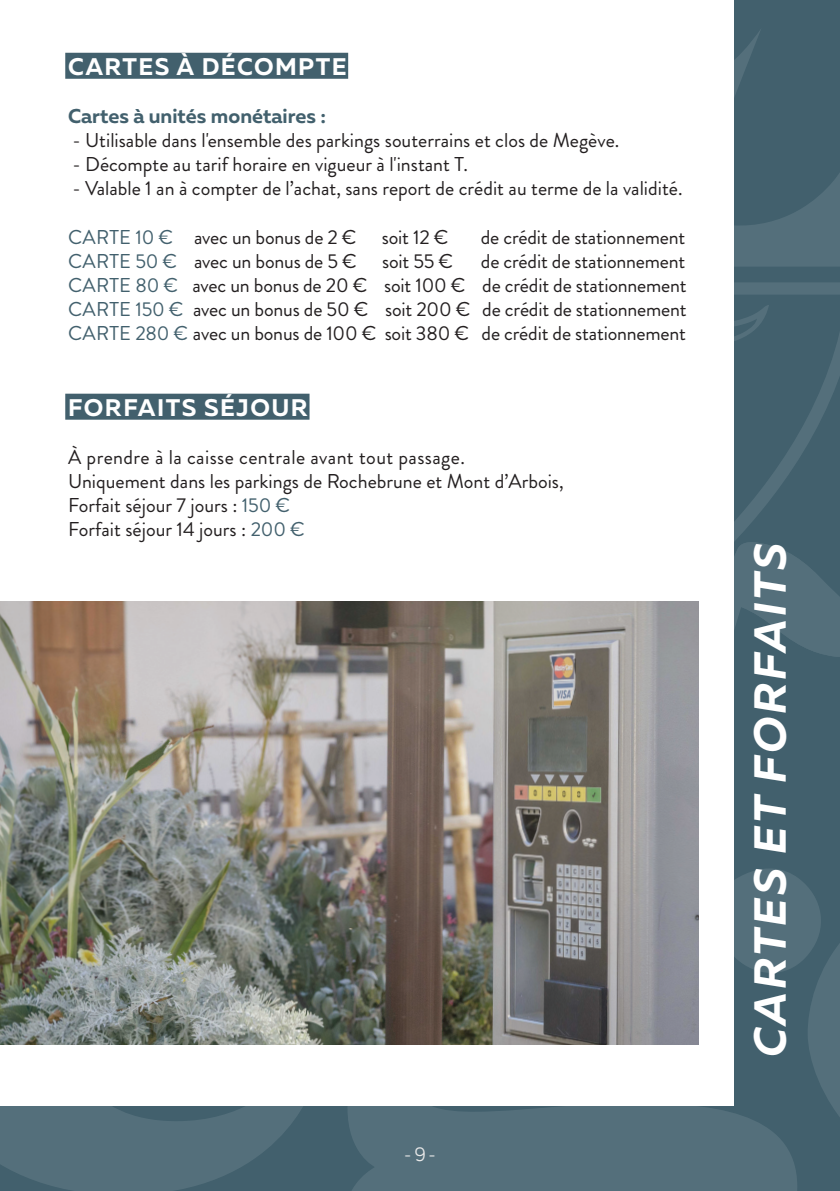
<style>
.page{position:relative;width:840px;height:1191px;background:#fff}
.page>*{position:absolute;margin:0;border:0;box-sizing:border-box;transform-origin:0 0}
.t1{font:italic 700 44.8px "Muller";letter-spacing:.06em;color:#fff}
.t2{font:700 24px "Muller";letter-spacing:.06em;color:#fff}
.t3{font:20px/24px "Brandon Grotesque";color:#231f20;text-align:justify}
.t4{font:700 20px "Muller";color:#42606d}
.t5{font:20px "Bariol";color:#e9e9e9}
.s1{color:#42606d}
</style>
<div class="page">
<div style="left:0;top:0;width:839px;height:1191px;background:#42606d"></div>
<svg style="left:732px;top:0;width:28px;height:169px"></svg>
<svg style="left:732px;top:295px;width:107px;height:207px"></svg>
<svg style="left:732px;top:169px;width:107px;height:126px;fill:#546f7b"></svg>
<svg style="left:732px;top:545px;width:107px;height:115px"></svg>
<svg style="left:0;top:1106px;width:303px;height:85px;fill:#546f7b"></svg>
<svg style="left:821px;top:945px;width:18px;height:170px"></svg>
<svg style="left:348px;top:855px;width:473px;height:336px;fill:#546f7b"></svg>
<svg style="left:732px;top:305px;width:36px;height:293px"></svg>
<div style="left:0;top:0;width:732px;height:1106px;background:#fff"></div>
<div style="left:65px;top:53px;width:283px;height:26px;background:#42606d"></div>
<div style="left:65px;top:394px;width:244px;height:26px;background:#42606d"></div>
<img style="left:0;top:601px;width:698px;height:444px">
<p class="t2" style="left:68px;top:52px;width:280px">CARTES À DÉCOMPTE</p>
<p class="t4" style="left:68px;top:104px;width:259px">Cartes à unités monétaires :</p>
<p class="t3" style="left:72px;top:129px;width:548px">- Utilisable dans l'ensemble des parkings souterrains et clos de Megève.</p>
<p class="t3" style="left:72px;top:153px;width:396px">- Décompte au tarif horaire en vigueur à l'instant T.</p>
<p class="t3" style="left:72px;top:177px;width:611px">- Valable 1 an à compter de l’achat, sans report de crédit au terme de la validité.</p>
<p class="t3" style="left:68px;top:225px;width:290px"><span class="s1">CARTE 10 €</span> avec un bonus de 2 €</p>
<p class="t3" style="left:381px;top:225px;width:68px">soit 12 €</p>
<p class="t3" style="left:480px;top:225px;width:206px">de crédit de stationnement</p>
<p class="t3" style="left:68px;top:249px;width:290px"><span class="s1">CARTE 50 €</span> avec un bonus de 5 €</p>
<p class="t3" style="left:382px;top:249px;width:73px">soit 55 €</p>
<p class="t3" style="left:68px;top:249px;width:619px;text-indent:412px">de crédit de stationnement <span class="s1">CARTE 80 €</span> avec un bonus de 20 € soit 100 € de crédit de stationnement <span class="s1">CARTE 150 €</span> avec un bonus de 50 € soit 200 € de crédit de stationnement <span class="s1">CARTE 280 €</span> avec un bonus de 100 € soit 380 € de crédit de stationnement</p>
<p class="t2" style="left:68px;top:393px;width:241px">FORFAITS SÉJOUR</p>
<p class="t3" style="left:68px;top:446px;width:497px;text-align:left">À prendre à la caisse centrale avant tout passage.<br>Uniquement dans les parkings de Rochebrune et Mont d’Arbois, Forfait séjour 7 jours : <span class="s1">150 €<br></span>Forfait séjour 14 jours : <span class="s1">200 €</span></p>
<p class="t5" style="left:404px;top:1141px;width:33px">- 9 -</p>
<h1 class="t1" style="left:741px;top:1056px;width:515px;rotate:-90deg">CARTES ET FORFAITS</h1>
</div>
